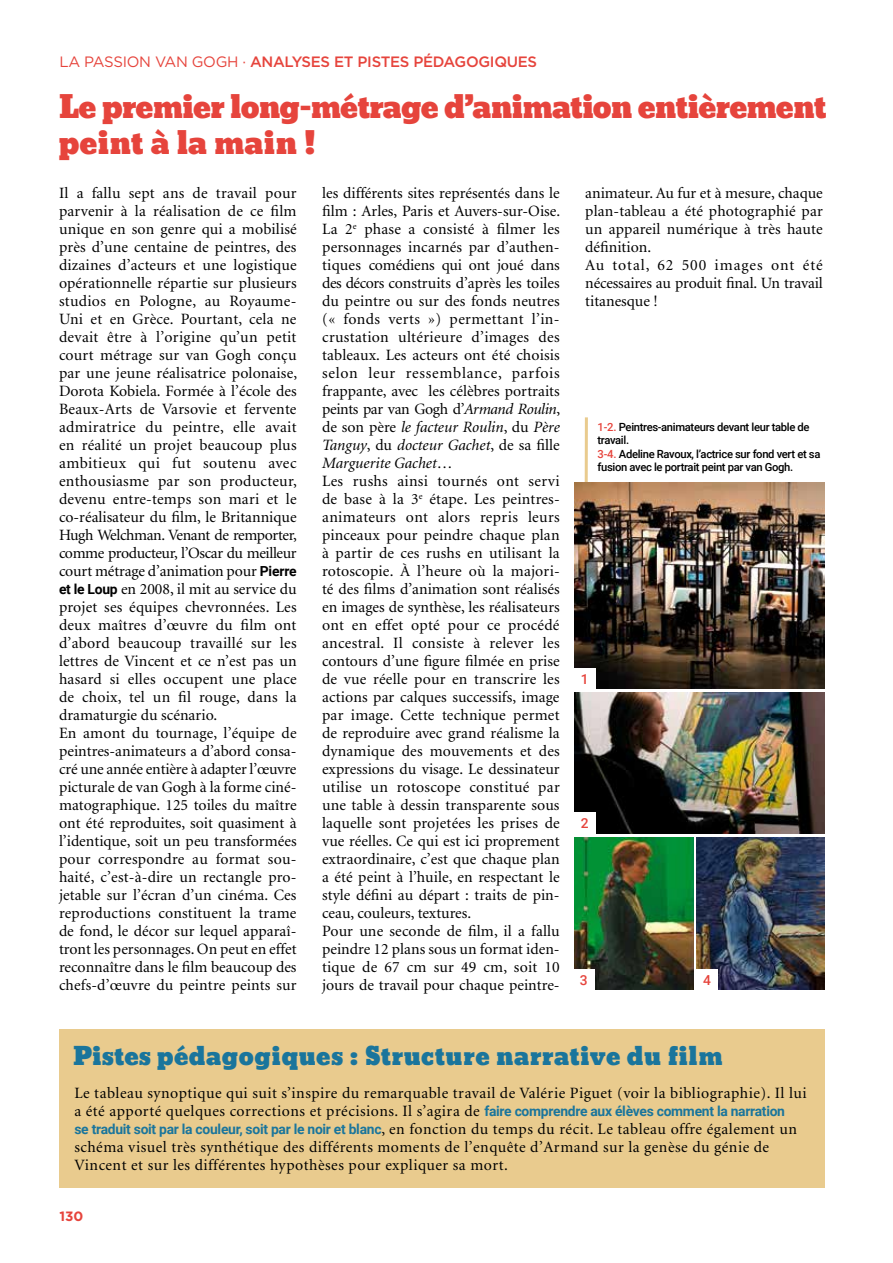
<style>
.page{position:relative;width:893px;height:1263px;background:#fff}
.page>*{position:absolute;margin:0;border:0;box-sizing:border-box;transform-origin:0 0}
.t1{font:30px/36px "Bevan";letter-spacing:-.03em;color:#e6443c}
.t2{font:24px "Bevan";letter-spacing:.02em;color:#1a759c}
.t3{font:15.75px/18px "Minion";letter-spacing:.01em;color:#000}
.t4{font:15.75px/18px "Minion";letter-spacing:.03em;color:#000}
.t5{font:500 15px "Gotham";letter-spacing:-.02em;color:#e6443c}
.t6{font:500 13.8px "Roboto";color:#e6443c}
.t7{font:700 13.5px "Gotham";color:#e6443c}
.t8{font:500 11.25px/13.5px "Roboto";letter-spacing:-.03em;color:#000}
.s1{font-weight:400}
.s2{font-family:"Roboto";font-weight:700;font-size:13.8px}
.s3{font-style:italic}
.s4{color:#e6443c}
.s5{font-family:"Roboto";font-weight:700;font-size:13.8px;color:#1a759c}
</style>
<div class="page">
<img style="left:574px;top:692px;width:251px;height:142px">
<img style="left:574px;top:837px;width:119px;height:153px">
<img style="left:697px;top:837px;width:127px;height:153px">
<div style="left:60px;top:1029px;width:765px;height:158px;background:#e9cb8e"></div>
<hr style="left:585px;top:417px;width:3px;height:71px;background:#e9cb8e">
<div style="left:574px;top:812px;width:22px;height:22px;background:#fff"></div>
<div style="left:573px;top:969px;width:21px;height:21px;background:#fff"></div>
<div style="left:696px;top:969px;width:22px;height:21px;background:#fff"></div>
<img style="left:574px;top:482px;width:251px;height:207px">
<div style="left:574px;top:668px;width:22px;height:22px;background:#fff"></div>
<p class="t5" style="left:60px;top:53px;width:479px"><span class="s1">LA PASSION VAN GOGH ·</span> ANALYSES ET PISTES PÉDAGOGIQUES</p>
<h1 class="t1" style="left:58px;top:89px;width:769px">Le premier long-métrage d’animation entièrement peint à la main !</h1>
<p class="t3" style="left:59px;top:185px;width:240px">Il a fallu sept ans de travail pour parvenir à la réalisation de ce film unique en son genre qui a mobilisé près d’une centaine de peintres, des dizaines d’acteurs et une logistique opérationnelle répartie sur plusieurs studios en Pologne, au Royaume-Uni et en Grèce. Pourtant, cela ne devait être à l’origine qu’un petit court métrage sur van Gogh conçu par une jeune réalisatrice polonaise, Dorota Kobiela. Formée à l’école des Beaux-Arts de Varsovie et fervente admiratrice du peintre, elle avait en réalité un projet beaucoup plus ambitieux qui fut soutenu avec enthousiasme par son producteur, devenu entre-temps son mari et le co-réalisateur du film, le Britannique Hugh Welchman. Venant de remporter, comme producteur, l’Oscar du meilleur court métrage d’animation pour <span class="s2">Pierre et le Loup</span> en 2008, il mit au service du projet ses équipes chevronnées. Les deux maîtres d’œuvre du film ont d’abord beaucoup travaillé sur les lettres de Vincent et ce n’est pas un hasard si elles occupent une place de choix, tel un fil rouge, dans la dramaturgie du scénario.<br>En amont du tournage, l’équipe de peintres-animateurs a d’abord consa&shy;cré une année entière à adapter l’œuvre picturale de van Gogh à la forme ciné&shy;matographique. 125 toiles du maître ont été reproduites, soit quasiment à l’identique, soit un peu transformées pour correspondre au format sou&shy;haité, c’est-à-dire un rectangle pro&shy;jetable sur l’écran d’un cinéma. Ces reproductions constituent la trame de fond, le décor sur lequel apparaî&shy;tront les personnages. On peut en effet reconnaître dans le film beaucoup des chefs-d’œuvre du peintre peints sur</p>
<p class="t3" style="left:322px;top:185px;width:240px">les différents sites représentés dans le film : Arles, Paris et Auvers-sur-Oise.<br>La 2<sup>e</sup> phase a consisté à filmer les personnages incarnés par d’authen&shy;tiques comédiens qui ont joué dans des décors construits d’après les toiles du peintre ou sur des fonds neutres (« fonds verts ») permettant l’in&shy;crustation ultérieure d’images des tableaux. Les acteurs ont été choisis selon leur ressemblance, parfois frappante, avec les célèbres portraits peints par van Gogh d’<span class="s3">Armand Roulin</span>, de son père <span class="s3">le facteur Roulin</span>, du <span class="s3">Père Tanguy</span>, du <span class="s3">docteur Gachet</span>, de sa fille <span class="s3">Marguerite Gachet</span>…<br>Les rushs ainsi tournés ont servi de base à la 3<sup>e</sup> étape. Les peintres&shy;animateurs ont alors repris leurs pinceaux pour peindre chaque plan à partir de ces rushs en utilisant la rotoscopie. À l’heure où la majori&shy;té des films d’animation sont réalisés en images de synthèse, les réalisateurs ont en effet opté pour ce procédé ancestral. Il consiste à relever les contours d’une figure filmée en prise de vue réelle pour en transcrire les actions par calques successifs, image par image. Cette technique permet de reproduire avec grand réalisme la dynamique des mouvements et des expressions du visage. Le dessinateur utilise un rotoscope constitué par une table à dessin transparente sous laquelle sont projetées les prises de vue réelles. Ce qui est ici proprement extraordinaire, c’est que chaque plan a été peint à l’huile, en respectant le style défini au départ : traits de pin&shy;ceau, couleurs, textures.<br>Pour une seconde de film, il a fallu peindre 12 plans sous un format iden&shy;tique de 67 cm sur 49 cm, soit 10 jours de travail pour chaque peintre-</p>
<p class="t3" style="left:585px;top:185px;width:239px">animateur. Au fur et à mesure, chaque plan-tableau a été photographié par un appareil numérique à très haute définition.<br>Au total, 62 500 images ont été nécessaires au produit final. Un travail titanesque !</p>
<p class="t8" style="left:598px;top:420px;width:224px"><span class="s4">1-2.</span> Peintres-animateurs devant leur table de travail.<br><span class="s4">3-4.</span> Adeline Ravoux, l’actrice sur fond vert et sa fusion avec le portrait peint par van Gogh.</p>
<p class="t6" style="left:581px;top:669px;width:9px">1</p>
<p class="t6" style="left:581px;top:814px;width:9px">2</p>
<p class="t6" style="left:580px;top:970px;width:9px">3</p>
<p class="t6" style="left:703px;top:970px;width:9px">4</p>
<h2 class="t2" style="left:73px;top:1037px;width:651px">Pistes pédagogiques : Structure narrative du film</h2>
<p class="t4" style="left:74px;top:1085px;width:734px">Le tableau synoptique qui suit s’inspire du remarquable travail de Valérie Piguet (voir la bibliographie). Il lui a été apporté quelques corrections et précisions. Il s’agira de <span class="s5">faire comprendre aux élèves comment la narration<br>se traduit soit par la couleur, soit par le noir et blanc</span>, en fonction du temps du récit. Le tableau offre également un schéma visuel très synthétique des différents moments de l’enquête d’Armand sur la genèse du génie de Vincent et sur les différentes hypothèses pour expliquer sa mort.</p>
<p class="t7" style="left:60px;top:1208px;width:25px">130</p>
</div>
